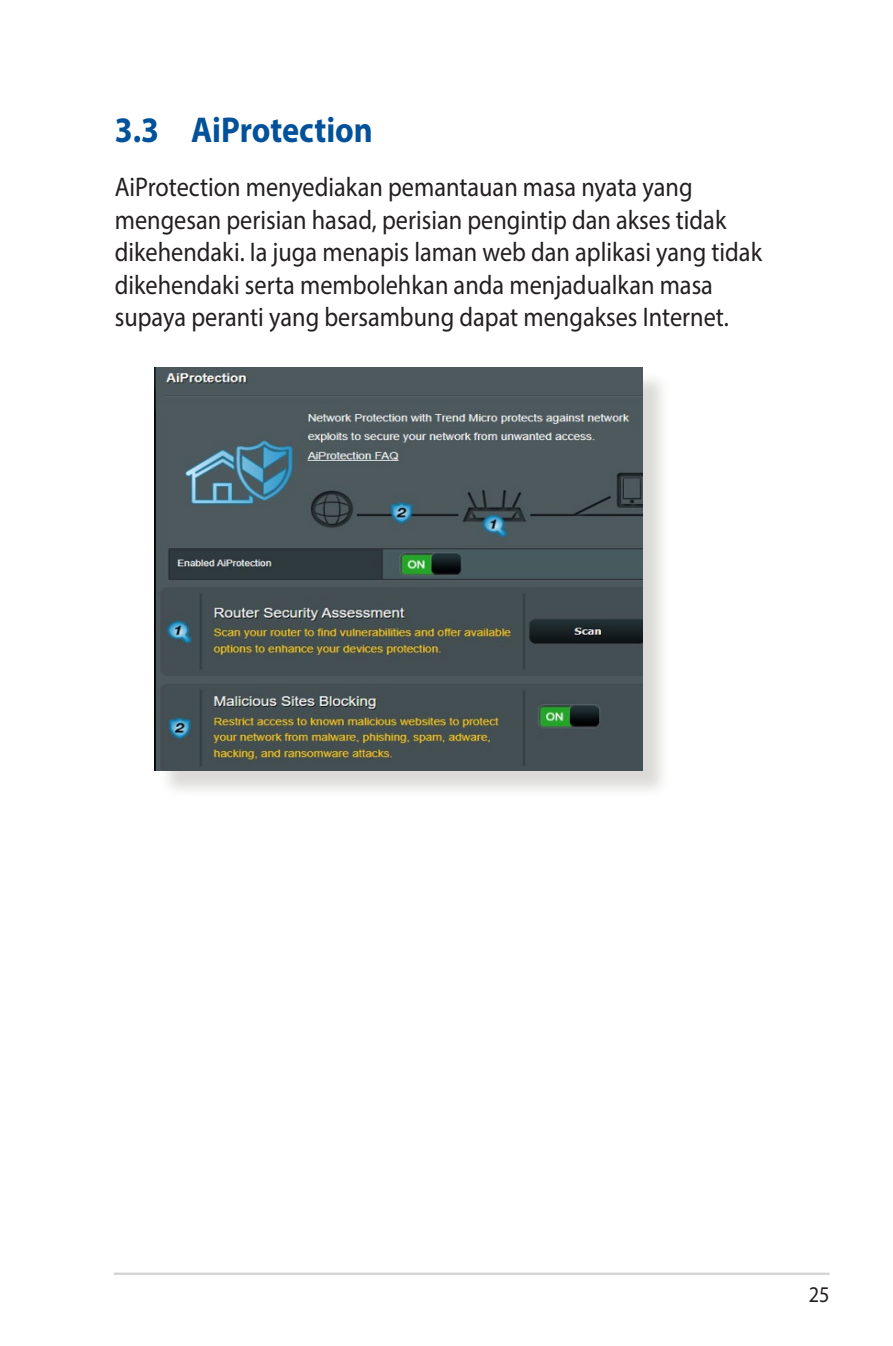
<style>
.page{position:relative;width:893px;height:1346px;background:#fff}
.page>*{position:absolute;margin:0;border:0;box-sizing:border-box;transform-origin:0 0}
.t1{font:700 36px "Myriad Pro";color:#01529a;scale:.9 1}
.t2{font:27px/32.4px "Myriad Pro";color:#231f20;scale:.9 1}
.t3{font:22.5px "Myriad Pro";color:#231f20;scale:.9 1}
</style>
<div class="page">
<hr style="left:114px;top:1272px;width:715px;height:3px;background:#d1d2d4">
<div style="left:158px;top:371px;width:513px;height:427px;background:#cfcecb;opacity:.75"></div>
<img style="left:155px;top:367px;width:488px;height:403px">
<h1 class="t1" style="left:115px;top:106px;width:288px">3.3 AiProtection</h1>
<p class="t2" style="left:115px;top:171px;width:721px">AiProtection menyediakan pemantauan masa nyata yang mengesan perisian hasad, perisian pengintip dan akses tidak dikehendaki. Ia juga menapis laman web dan aplikasi yang tidak dikehendaki serta membolehkan anda menjadualkan masa supaya peranti yang bersambung dapat mengakses Internet.</p>
<p class="t3" style="left:809px;top:1281px;width:25px">25</p>
</div>
